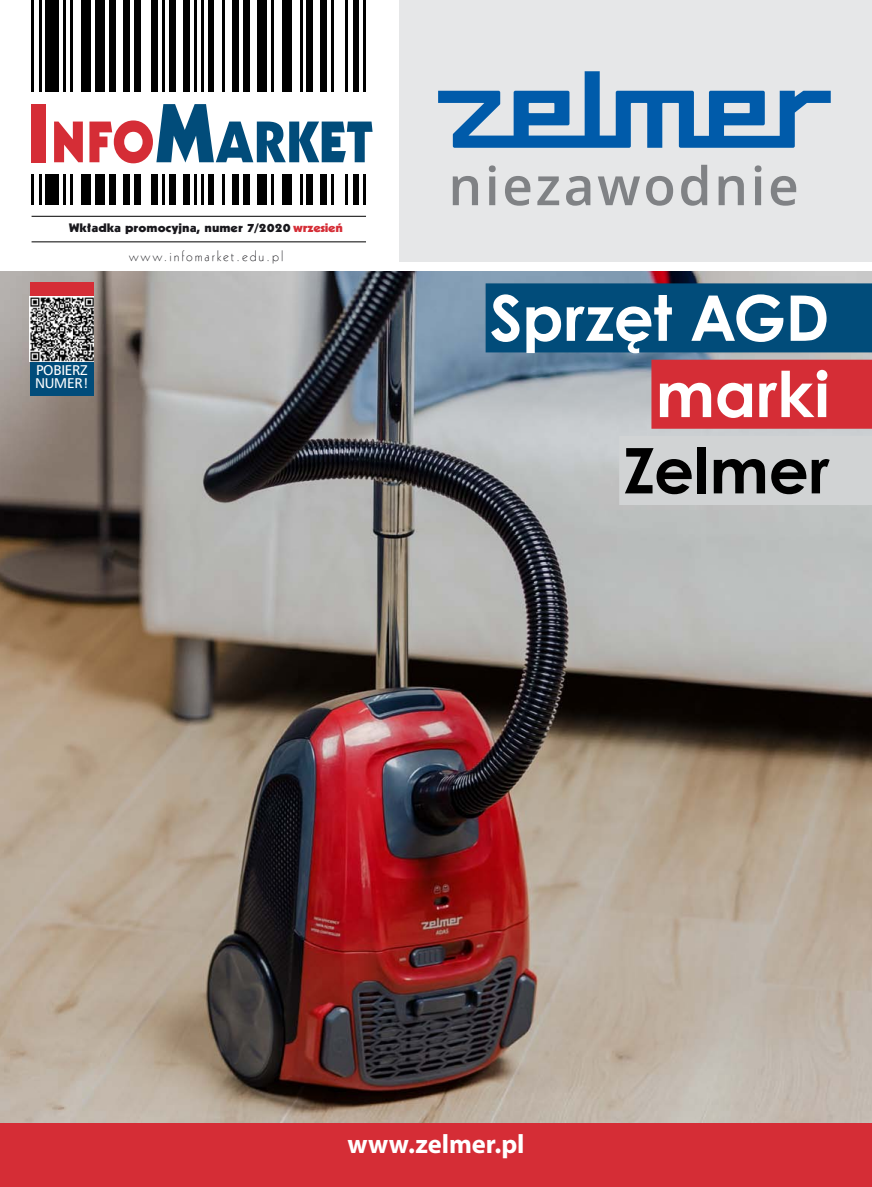
<style>
.page{position:relative;width:872px;height:1187px;background:#fff}
.page>*{position:absolute;margin:0;border:0;box-sizing:border-box;transform-origin:0 0}
.t1{font:700 63px/76.2px "Century Gothic";letter-spacing:-.01em;color:#fff;text-align:right}
.t2{font:700 63px "Century Gothic";color:#000}
.t3{font:56.85px "Geometric 231 Hv EU";color:#014c7a;scale:.95 1}
.t4{font:700 26.55px "Myriad Pro";color:#fff}
.t5{font:14.85px "Geometric 231 Lt EU";letter-spacing:.125em;color:#19181d}
.t6{font:14.25px/13.2px "Humnst 777 EU";letter-spacing:-.02em;color:#fff}
.t7{font:12px "Geometric 231 Hv EU";color:#19181d;scale:1.17 1}
.s1{font-size:81.3px;color:#d52d36}
.s2{color:#d52d36}
.s3{font-size:81.3px}
</style>
<div class="page">
<img style="left:0;top:272px;width:872px;height:851px">
<div style="left:0;top:1123px;width:872px;height:63px;background:#d52d36"></div>
<div style="left:399px;top:0;width:473px;height:261px;background:#e6e7e8"></div>
<hr style="left:32px;top:0;width:2px;height:92px;background:#000">
<hr style="left:39px;top:0;width:2px;height:92px;background:#000">
<div style="left:46px;top:0;width:13px;height:92px;background:#000"></div>
<hr style="left:64px;top:0;width:2px;height:92px;background:#000">
<hr style="left:70px;top:0;width:3px;height:92px;background:#000">
<div style="left:81px;top:0;width:10px;height:92px;background:#000"></div>
<div style="left:95px;top:0;width:10px;height:92px;background:#000"></div>
<div style="left:109px;top:0;width:6px;height:92px;background:#000"></div>
<div style="left:123px;top:0;width:7px;height:92px;background:#000"></div>
<div style="left:134px;top:0;width:6px;height:92px;background:#000"></div>
<div style="left:152px;top:0;width:6px;height:92px;background:#000"></div>
<hr style="left:162px;top:0;width:3px;height:92px;background:#000">
<div style="left:169px;top:0;width:6px;height:92px;background:#000"></div>
<div style="left:183px;top:0;width:6px;height:92px;background:#000"></div>
<hr style="left:194px;top:0;width:3px;height:92px;background:#000">
<hr style="left:201px;top:0;width:2px;height:92px;background:#000">
<div style="left:208px;top:0;width:6px;height:92px;background:#000"></div>
<hr style="left:222px;top:0;width:3px;height:92px;background:#000">
<div style="left:232px;top:0;width:7px;height:92px;background:#000"></div>
<div style="left:243px;top:0;width:6px;height:92px;background:#000"></div>
<div style="left:257px;top:0;width:10px;height:92px;background:#000"></div>
<hr style="left:271px;top:0;width:3px;height:92px;background:#000">
<div style="left:282px;top:0;width:10px;height:92px;background:#000"></div>
<hr style="left:300px;top:0;width:2px;height:92px;background:#000">
<div style="left:307px;top:0;width:6px;height:92px;background:#000"></div>
<div style="left:321px;top:0;width:6px;height:92px;background:#000"></div>
<hr style="left:331px;top:0;width:3px;height:92px;background:#000">
<hr style="left:345px;top:0;width:3px;height:92px;background:#000">
<div style="left:353px;top:0;width:6px;height:92px;background:#000"></div>
<hr style="left:363px;top:0;width:3px;height:92px;background:#000">
<hr style="left:32px;top:175px;width:2px;height:30px;background:#000">
<hr style="left:39px;top:175px;width:2px;height:30px;background:#000">
<div style="left:46px;top:175px;width:13px;height:30px;background:#000"></div>
<hr style="left:64px;top:175px;width:2px;height:30px;background:#000">
<hr style="left:70px;top:175px;width:3px;height:30px;background:#000">
<div style="left:81px;top:175px;width:10px;height:30px;background:#000"></div>
<div style="left:95px;top:175px;width:10px;height:30px;background:#000"></div>
<div style="left:109px;top:175px;width:6px;height:30px;background:#000"></div>
<div style="left:123px;top:175px;width:7px;height:30px;background:#000"></div>
<div style="left:134px;top:175px;width:6px;height:30px;background:#000"></div>
<div style="left:152px;top:175px;width:6px;height:30px;background:#000"></div>
<hr style="left:162px;top:175px;width:3px;height:30px;background:#000">
<div style="left:169px;top:175px;width:6px;height:30px;background:#000"></div>
<div style="left:183px;top:175px;width:6px;height:30px;background:#000"></div>
<hr style="left:194px;top:175px;width:3px;height:30px;background:#000">
<hr style="left:201px;top:175px;width:2px;height:30px;background:#000">
<div style="left:208px;top:175px;width:6px;height:30px;background:#000"></div>
<hr style="left:222px;top:175px;width:3px;height:30px;background:#000">
<div style="left:232px;top:175px;width:7px;height:30px;background:#000"></div>
<div style="left:243px;top:175px;width:6px;height:30px;background:#000"></div>
<div style="left:257px;top:175px;width:10px;height:30px;background:#000"></div>
<hr style="left:271px;top:175px;width:3px;height:30px;background:#000">
<div style="left:282px;top:175px;width:10px;height:30px;background:#000"></div>
<hr style="left:300px;top:175px;width:2px;height:30px;background:#000">
<div style="left:307px;top:175px;width:6px;height:30px;background:#000"></div>
<div style="left:321px;top:175px;width:6px;height:30px;background:#000"></div>
<hr style="left:331px;top:175px;width:3px;height:30px;background:#000">
<hr style="left:345px;top:175px;width:3px;height:30px;background:#000">
<div style="left:353px;top:175px;width:6px;height:30px;background:#000"></div>
<hr style="left:363px;top:175px;width:3px;height:30px;background:#000">
<hr style="left:32px;top:216px;width:334px;height:1px;background:#000">
<hr style="left:32px;top:241px;width:334px;height:1px;background:#000">
<div style="left:485px;top:283px;width:387px;height:69px;background:#014c7a"></div>
<div style="left:651px;top:359px;width:221px;height:69px;background:#d52d36"></div>
<div style="left:619px;top:436px;width:253px;height:69px;background:#d1d3d4"></div>
<div style="left:30px;top:282px;width:64px;height:79px;background:#d52d36"></div>
<div style="left:30px;top:361px;width:64px;height:35px;background:#014c7a"></div>
<img style="left:30px;top:297px;width:64px;height:64px">
<svg style="left:438px;top:71px;width:392px;height:77px"></svg>
<svg style="left:566px;top:176px;width:24px;height:30px"></svg>
<svg style="left:597px;top:176px;width:43px;height:29px"></svg>
<svg style="left:646px;top:176px;width:27px;height:30px"></svg>
<svg style="left:681px;top:165px;width:26px;height:41px"></svg>
<svg style="left:718px;top:176px;width:26px;height:29px"></svg>
<svg style="left:754px;top:165px;width:7px;height:40px"></svg>
<svg style="left:771px;top:176px;width:25px;height:30px"></svg>
<svg style="left:453px;top:176px;width:25px;height:29px"></svg>
<svg style="left:489px;top:165px;width:6px;height:40px"></svg>
<svg style="left:505px;top:176px;width:25px;height:30px"></svg>
<svg style="left:537px;top:176px;width:22px;height:29px"></svg>
<h2 class="t3" style="left:26px;top:106px;width:366px"><span class="s1">I</span><span class="s2">NFO</span><span class="s3">M</span>ARKET</h2>
<p class="t7" style="left:69px;top:220px;width:236px">Wkładka promocyjna, numer 7/2020 <span class="s2">wrzesień</span></p>
<p class="t5" style="left:129px;top:246px;width:156px">www.infomarket.edu.pl</p>
<p class="t6" style="left:35px;top:363px;width:55px">POBIERZ<br>NUMER!</p>
<h1 class="t1" style="left:490px;top:277px;width:341px">Sprzęt AGD marki</h1>
<h1 class="t2" style="left:623px;top:422px;width:208px">Zelmer</h1>
<h3 class="t4" style="left:347px;top:1126px;width:179px">www.zelmer.pl</h3>
</div>
